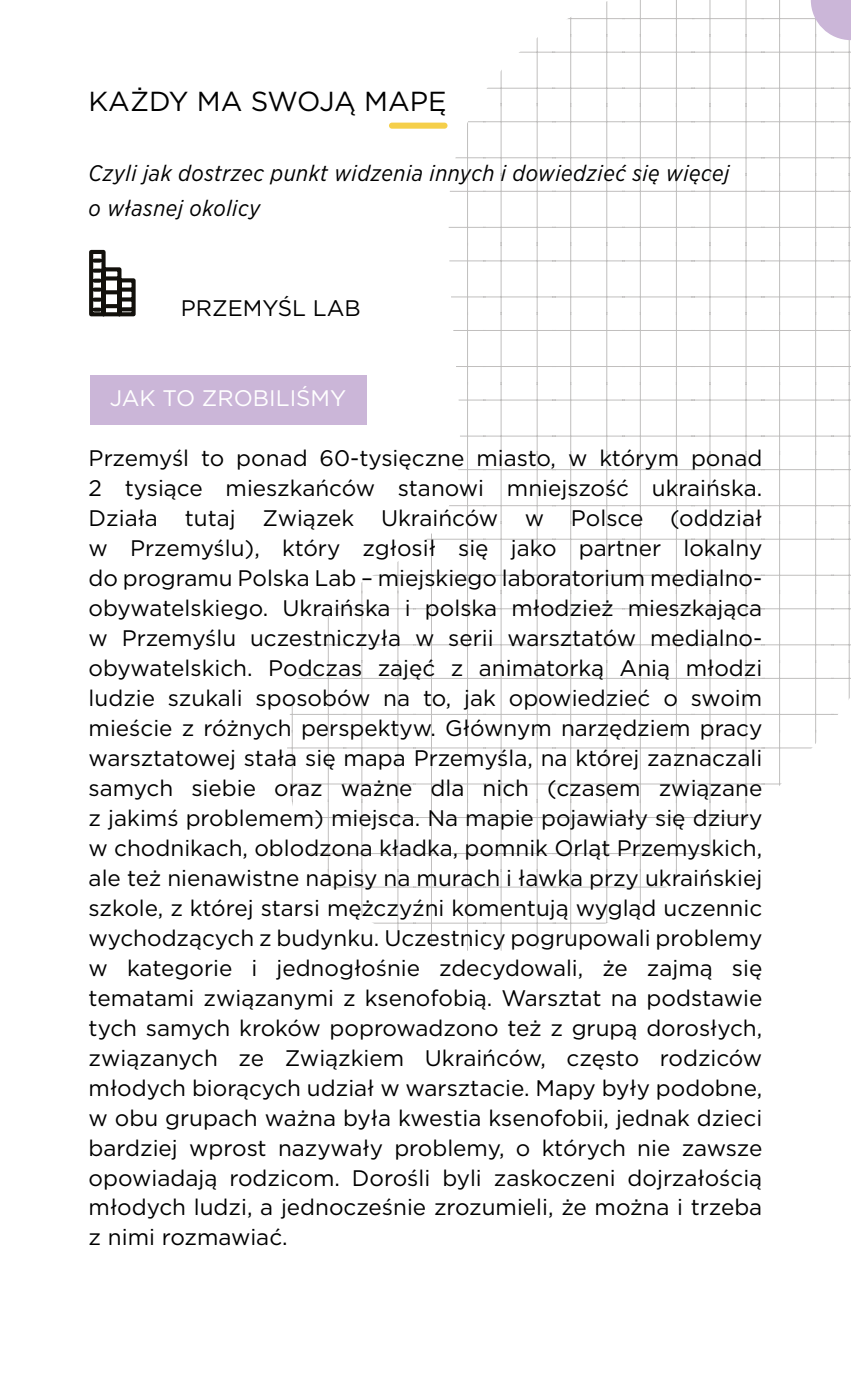
<style>
.page{position:relative;width:851px;height:1382px;background:#fff}
.page>*{position:absolute;margin:0;border:0;box-sizing:border-box;transform-origin:0 0}
.t1{font:27.5px "Gotham";letter-spacing:-.005em;color:#000}
.t2{font:22.5px/30px "Gotham";color:#000;text-align:justify}
.t3{font:italic 22.5px/35px "Gotham Narrow";letter-spacing:.025em;color:#000}
.t4{font:22.5px "Gotham";color:#fff}
</style>
<div class="page">
<div style="left:90px;top:376px;width:276px;height:49px;background:#cbb6d8"></div>
<svg style="left:89px;top:249px;width:47px;height:68px"></svg>
<svg style="left:286px;top:0;width:565px;height:951px"></svg>
<p class="t1" style="left:89px;top:83px;width:359px">KAŻDY MA SWOJĄ MAPĘ</p>
<p class="t3" style="left:89px;top:155px;width:642px">Czyli jak dostrzec punkt widzenia innych i dowiedzieć się więcej o własnej okolicy</p>
<p class="t2" style="left:181px;top:292px;width:181px">PRZEMYŚL LAB</p>
<p class="t4" style="left:110px;top:383px;width:238px">JAK TO ZROBILIŚMY</p>
<p class="t2" style="left:89px;top:442px;width:675px">Przemyśl to ponad 60-tysięczne miasto, w którym ponad 2 tysiące mieszkańców stanowi mniejszość ukraińska.<br>Działa tutaj Związek Ukraińców w Polsce (oddział w Przemyślu), który zgłosił się jako partner lokalny do programu Polska Lab – miejskiego laboratorium medialno&shy;obywatelskiego. Ukraińska i polska młodzież mieszkająca w Przemyślu uczestniczyła w serii warsztatów medialno&shy;obywatelskich. Podczas zajęć z animatorką Anią młodzi ludzie szukali sposobów na to, jak opowiedzieć o swoim mieście z różnych perspektyw. Głównym narzędziem pracy warsztatowej stała się mapa Przemyśla, na której zaznaczali samych siebie oraz ważne dla nich (czasem związane z jakimś problemem) miejsca. Na mapie pojawiały się dziury w chodnikach, oblodzona kładka, pomnik Orląt Przemyskich, ale też nienawistne napisy na murach i ławka przy ukraińskiej szkole, z której starsi mężczyźni komentują wygląd uczennic wychodzących z budynku. Uczestnicy pogrupowali problemy w kategorie i jednogłośnie zdecydowali, że zajmą się tematami związanymi z ksenofobią. Warsztat na podstawie tych samych kroków poprowadzono też z grupą dorosłych, związanych ze Związkiem Ukraińców, często rodziców młodych biorących udział w warsztacie. Mapy były podobne, w obu grupach ważna była kwestia ksenofobii, jednak dzieci bardziej wprost nazywały problemy, o których nie zawsze opowiadają rodzicom. Dorośli byli zaskoczeni dojrzałością młodych ludzi, a jednocześnie zrozumieli, że można i trzeba z nimi rozmawiać.</p>
</div>
